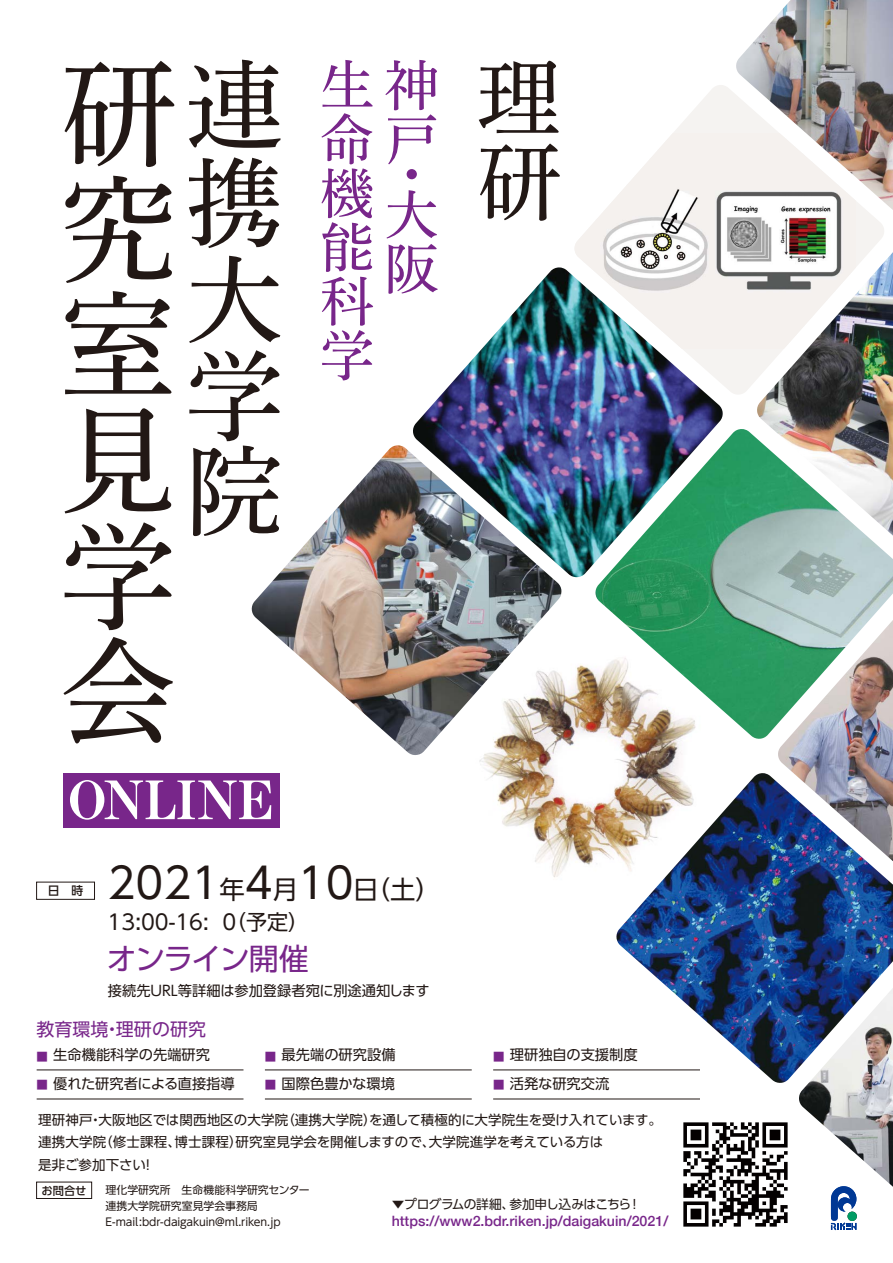
<style>
.page{position:relative;width:893px;height:1263px;background:#fff}
.page>*{position:absolute;margin:0;border:0;box-sizing:border-box;transform-origin:0 0}
.t1{font:115.5px/115.5px "Shuei Min Pro M";color:#221815;text-align:justify}
.t2{font:97.5px/96.5px "Shuei Min Pro M";color:#221815;text-align:justify}
.t3{font:84px/84px "Shuei Min Pro M";color:#221815}
.t4{font:54px/54px "Shuei Min Pro M";color:#78268a}
.t5{font:52.95px "Midashi Min Pr 6 N MA31";color:#fff;scale:1.04 1}
.t6{font:42.38px "UD Shin Go Pro";color:#221815}
.t7{font:30px "UD Shin Go Pro";letter-spacing:-.055em;color:#78268a}
.t8{font:21px "UD Shin Go Pro";color:#221815}
.t9{font:18px "UD Shin Go Pro";color:#78268a}
.t10{font:14.25px "UD Shin Go Pro";color:#221815}
.t11{font:500 14.25px "Helvetica Neue";color:#78268a}
.t12{font:13.5px/22.5px "UD Shin Go Pro";letter-spacing:.01em;color:#221815}
.t13{font:12.75px "UD Shin Go Pro";letter-spacing:-.035em;color:#221815}
.t14{font:500 11.85px "UD Shin Go Pro";color:#221815}
.t15{font:500 11.25px "UD Shin Go Pro";color:#221815}
.t16{font:10.88px/15.8px "UD Shin Go Pro";letter-spacing:-.005em;color:#221815}
.s1{font-size:25.35px}
.s2{font-size:11.4px;color:#78268a}
</style>
<div class="page">
<hr style="left:37px;top:1070px;width:206px;height:1px;background:#221815">
<hr style="left:37px;top:1099px;width:206px;height:1px;background:#221815">
<hr style="left:265px;top:1070px;width:207px;height:1px;background:#221815">
<hr style="left:265px;top:1099px;width:207px;height:1px;background:#221815">
<hr style="left:493px;top:1070px;width:207px;height:1px;background:#221815">
<hr style="left:493px;top:1099px;width:207px;height:1px;background:#221815">
<img style="left:683px;top:1122px;width:105px;height:105px">
<svg style="left:831px;top:1187px;width:25px;height:43px"></svg>
<img style="left:736px;top:0;width:157px;height:210px">
<img style="left:757px;top:252px;width:136px;height:177px">
<img style="left:778px;top:740px;width:115px;height:33px">
<img style="left:674px;top:85px;width:212px;height:311px">
<img style="left:574px;top:133px;width:282px;height:216px">
<img style="left:413px;top:267px;width:311px;height:311px">
<img style="left:594px;top:429px;width:299px;height:311px">
<img style="left:479px;top:656px;width:266px;height:222px">
<img style="left:615px;top:773px;width:278px;height:310px">
<img style="left:798px;top:988px;width:95px;height:199px">
<img style="left:251px;top:445px;width:312px;height:311px">
<div style="left:63px;top:773px;width:216px;height:54px;background:#78268a"></div>
<h1 class="t1" style="left:60px;top:52px;width:115px">研究室見学会</h1>
<h2 class="t2" style="left:186px;top:53px;width:96px">連携大学院</h2>
<h3 class="t4" style="left:320px;top:56px;width:118px">生神命戸機能科学</h3>
<h3 class="t4" style="left:385px;top:152px;width:54px;line-height:40.5px">・大</h3>
<h3 class="t4" style="left:385px;top:240px;width:54px">阪</h3>
<h3 class="t5" style="left:68px;top:758px;width:198px">ONLINE</h3>
<p class="t14" style="left:48px;top:881px;width:37px">日　時</p>
<h3 class="t6" style="left:108px;top:848px;width:335px">2021<span class="s1">年</span>4<span class="s1">月</span>10<span class="s1">日（土）</span></h3>
<h3 class="t8" style="left:108px;top:905px;width:203px">13:00-16: 0（予定）</h3>
<h3 class="t7" style="left:107px;top:934px;width:203px">オンライン開催</h3>
<p class="t10" style="left:108px;top:979px;width:323px">接続先URL等詳細は参加登録者宛に別途通知します</p>
<h3 class="t9" style="left:37px;top:1014px;width:171px">教育環境・理研の研究</h3>
<p class="t10" style="left:37px;top:1043px;width:175px"><span class="s2">■</span> 生命機能科学の先端研究</p>
<p class="t10" style="left:37px;top:1072px;width:200px"><span class="s2">■</span> 優れた研究者による直接指導</p>
<p class="t10" style="left:265px;top:1043px;width:132px"><span class="s2">■</span> 最先端の研究設備</p>
<p class="t10" style="left:265px;top:1072px;width:132px"><span class="s2">■</span> 国際色豊かな環境</p>
<h3 class="t3" style="left:477px;top:53px;width:84px">理研</h3>
<p class="t10" style="left:493px;top:1043px;width:146px"><span class="s2">■</span> 理研独自の支援制度</p>
<p class="t10" style="left:493px;top:1072px;width:118px"><span class="s2">■</span> 活発な研究交流</p>
<p class="t12" style="left:38px;top:1108px;width:625px">理研神戸・大阪地区では関西地区の大学院（連携大学院）を通して積極的に大学院生を受け入れています。連携大学院（修士課程、博士課程）研究室見学会を開催しますので、大学院進学を考えている方は<br>是非ご参加下さい！</p>
<p class="t15" style="left:42px;top:1181px;width:46px">お問合せ</p>
<p class="t16" style="left:106px;top:1182px;width:205px">理化学研究所　生命機能科学研究センター連携大学院研究室見学会事務局<br>E-mail:bdr-daigakuin@ml.riken.jp</p>
<p class="t13" style="left:392px;top:1194px;width:251px">▼プログラムの詳細、参加申し込みはこちら！</p>
<p class="t11" style="left:392px;top:1209px;width:278px">https://www2.bdr.riken.jp/daigakuin/2021/</p>
</div>
